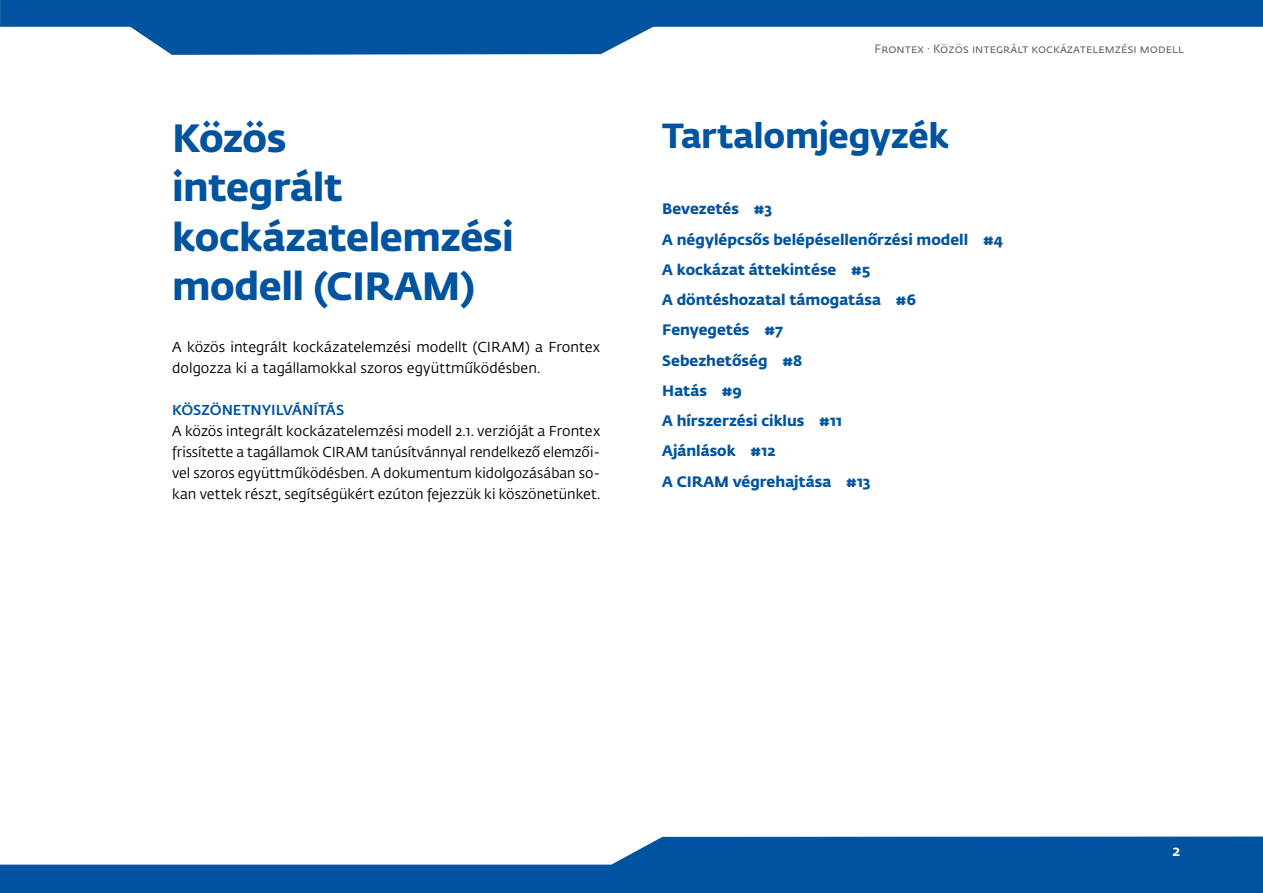
<style>
.page{position:relative;width:1263px;height:893px;background:#fff}
.page>*{position:absolute;margin:0;border:0;box-sizing:border-box;transform-origin:0 0}
.t1{font:700 39px/49.5px "Fedra Sans Pro";letter-spacing:-.015em;color:#00539f}
.t2{font:700 34.5px "Fedra Sans Pro";letter-spacing:-.01em;color:#00539f}
.t3{font:700 15px/30.3px "Fedra Sans Pro";color:#00539f}
.t4{font:500 15px "Fedra Sans Pro";color:#fff}
.t5{font:14.25px/21px "Fedra Sans Pro";color:#000}
.t6{font:500 14.25px "Fedra Sans Pro";color:#00539f}
.t7{font:12px "Fedra Sans Pro";color:#58595b}
</style>
<div class="page">
<svg style="left:0;top:836px;width:1263px;height:57px;fill:#00539f"></svg>
<svg style="left:0;top:0;width:1263px;height:55px;fill:#00539f"></svg>
<h1 class="t1" style="left:172px;top:110px;width:343px">Közös<br>integrált kockázatelemzési modell (CIRAM)</h1>
<p class="t5" style="left:172px;top:336px;width:430px">A közös integrált kockázatelemzési modellt (CIRAM) a Frontex dolgozza ki a tagállamokkal szoros együttműködésben.</p>
<p class="t6" style="left:172px;top:399px;width:174px">KÖSZÖNETNYILVÁNÍTÁS</p>
<p class="t5" style="left:172px;top:420px;width:430px;text-align:justify">A közös integrált kockázatelemzési modell 2.1. verzióját a Frontex frissítette a tagállamok CIRAM tanúsítvánnyal rendelkező elemzői&shy;vel szoros együttműködésben. A dokumentum kidolgozásában so&shy;kan vettek részt, segítségükért ezúton fejezzük ki köszönetünket.</p>
<p class="t7" style="left:874px;top:41px;width:311px">Frontex · Közös integrált kockázatelemzési modell</p>
<h2 class="t2" style="left:662px;top:108px;width:288px">Tartalomjegyzék</h2>
<p class="t3" style="left:662px;top:193px;width:342px">Bevezetés #3<br>A négylépcsős belépésellenőrzési modell #4<br>A kockázat áttekintése #5<br>A döntéshozatal támogatása #6<br>Fenyegetés #7<br>Sebezhetőség #8<br>Hatás #9<br>A hírszerzési ciklus #11<br>Ajánlások #12<br>A CIRAM végrehajtása #13</p>
<p class="t4" style="left:1172px;top:839px;width:9px">2</p>
</div>
